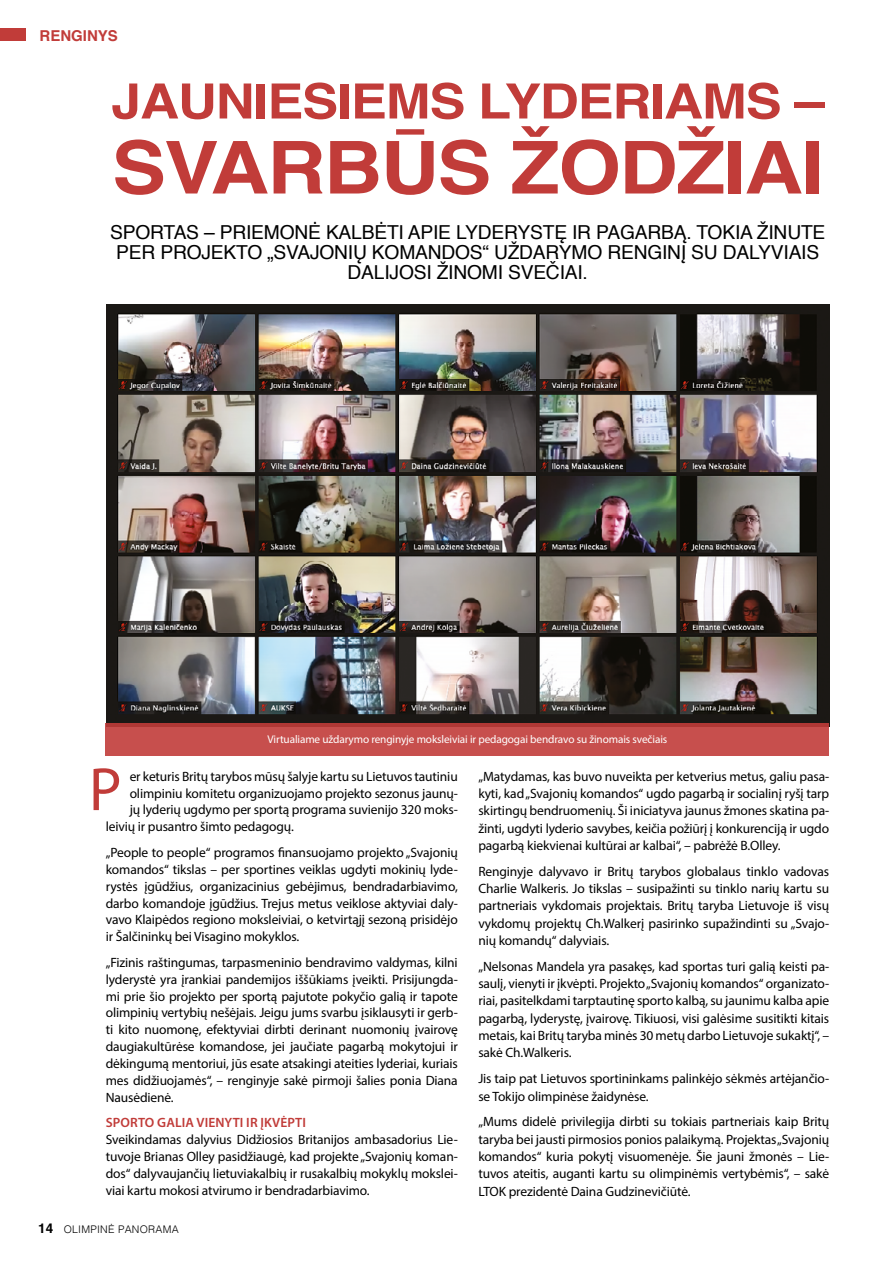
<style>
.page{position:relative;width:893px;height:1263px;background:#fff}
.page>*{position:absolute;margin:0;border:0;box-sizing:border-box;transform-origin:0 0}
.t1{font:700 72.9px "Helvetica";letter-spacing:-.02em;color:#c13c39;scale:1.11 1}
.t2{font:61.5px "Myriad Pro";color:#c13c39}
.t3{font:700 48.6px "Helvetica";letter-spacing:-.02em;color:#c13c39;scale:1.11 1}
.t4{font:19.2px/20.1px "Helvetica";letter-spacing:-.01em;color:#000;text-align:center}
.t5{font:700 15px "Helvetica";color:#c13c39}
.t6{font:13.5px/17.2px "Myriad Pro";letter-spacing:-.01em;color:#000;text-align:justify}
.t7{font:600 13.5px "Myriad Pro";letter-spacing:.01em;color:#c13c39}
.t8{font:11.25px "Myriad Pro";letter-spacing:-.01em;color:#fff}
.t9{font:300 10.5px "Helvetica";letter-spacing:.025em;color:#000}
.s1{font-weight:700;font-size:13.5px}
</style>
<div class="page">
<img style="left:107px;top:304px;width:722px;height:419px">
<div style="left:0;top:28px;width:26px;height:13px;background:#c13c39"></div>
<svg style="left:106px;top:723px;width:723px;height:32px;background:#c44c49"></svg>
<p class="t5" style="left:40px;top:24px;width:80px">RENGINYS</p>
<h3 class="t3" style="left:111px;top:62px;width:644px">JAUNIESIEMS LYDERIAMS –</h3>
<h1 class="t1" style="left:112px;top:109px;width:643px">SVARBŪS ŽODŽIAI</h1>
<h3 class="t4" style="left:110px;top:223px;width:717px">SPORTAS – PRIEMONĖ KALBĖTI APIE LYDERYSTĘ IR PAGARBĄ. TOKIA ŽINUTE<br>PER PROJEKTO „SVAJONIŲ KOMANDOS“ UŽDARYMO RENGINĮ SU DALYVIAIS<br>DALIJOSI ŽINOMI SVEČIAI.</h3>
<p class="t8" style="left:268px;top:733px;width:401px">Virtualiame uždarymo renginyje moksleiviai ir pedagogai bendravo su žinomais svečiais</p>
<h2 class="t2" style="left:89px;top:751px;width:34px">P</h2>
<p class="t6" style="left:130px;top:767px;width:330px">er keturis Britų tarybos mūsų šalyje kartu su Lietuvos tautiniu</p>
<p class="t6" style="left:130px;top:784px;width:330px">olimpiniu komitetu organizuojamo projekto sezonus jaunų-</p>
<p class="t6" style="left:130px;top:801px;width:330px">jų lyderių ugdymo per sportą programa suvienijo 320 moks-</p>
<p class="t6" style="left:106px;top:818px;width:190px">leivių ir pusantro šimto pedagogų.</p>
<p class="t6" style="left:106px;top:843px;width:354px">„People to people“ programos finansuojamo projekto „Svajonių komandos“ tikslas – per sportines veiklas ugdyti mokinių lyde&shy;rystės įgūdžius, organizacinius gebėjimus, bendradarbiavimo, darbo komandoje įgūdžius. Trejus metus veiklose aktyviai daly&shy;vavo Klaipėdos regiono moksleiviai, o ketvirtąjį sezoną prisidėjo ir Šalčininkų bei Visagino mokyklos.</p>
<p class="t6" style="left:106px;top:953px;width:354px">„Fizinis raštingumas, tarpasmeninio bendravimo valdymas, kilni lyderystė yra įrankiai pandemijos iššūkiams įveikti. Prisijungda&shy;mi prie šio projekto per sportą pajutote pokyčio galią ir tapote olimpinių vertybių nešėjais. Jeigu jums svarbu įsiklausyti ir gerb&shy;ti kito nuomonę, efektyviai dirbti derinant nuomonių įvairovę daugiakultūrėse komandose, jei jaučiate pagarbą mokytojui ir dėkingumą mentoriui, jūs esate atsakingi ateities lyderiai, kuriais mes didžiuojamės“, – renginyje sakė pirmoji šalies ponia Diana Nausėdienė.</p>
<p class="t7" style="left:106px;top:1114px;width:202px">SPORTO GALIA VIENYTI IR ĮKVĖPTI</p>
<p class="t6" style="left:106px;top:1131px;width:354px">Sveikindamas dalyvius Didžiosios Britanijos ambasadorius Lie&shy;tuvoje Brianas Olley pasidžiaugė, kad projekte „Svajonių koman&shy;dos“ dalyvaujančių lietuviakalbių ir rusakalbių mokyklų mokslei&shy;viai kartu mokosi atvirumo ir bendradarbiavimo.</p>
<p class="t9" style="left:38px;top:1220px;width:142px"><span class="s1">14</span> OLIMPINĖ PANORAMA</p>
<p class="t6" style="left:478px;top:767px;width:352px">„Matydamas, kas buvo nuveikta per ketverius metus, galiu pasa&shy;kyti, kad „Svajonių komandos“ ugdo pagarbą ir socialinį ryšį tarp skirtingų bendruomenių. Ši iniciatyva jaunus žmones skatina pa&shy;žinti, ugdyti lyderio savybes, keičia požiūrį į konkurenciją ir ugdo pagarbą kiekvienai kultūrai ar kalbai“, – pabrėžė B.Olley.</p>
<p class="t6" style="left:478px;top:862px;width:352px">Renginyje dalyvavo ir Britų tarybos globalaus tinklo vadovas Charlie Walkeris. Jo tikslas – susipažinti su tinklo narių kartu su partneriais vykdomais projektais. Britų taryba Lietuvoje iš visų vykdomų projektų Ch.Walkerį pasirinko supažindinti su „Svajo&shy;nių komandų“ dalyviais.</p>
<p class="t6" style="left:478px;top:957px;width:352px">„Nelsonas Mandela yra pasakęs, kad sportas turi galią keisti pa&shy;saulį, vienyti ir įkvėpti. Projekto „Svajonių komandos“ organizato&shy;riai, pasitelkdami tarptautinę sporto kalbą, su jaunimu kalba apie pagarbą, lyderystę, įvairovę. Tikiuosi, visi galėsime susitikti kitais metais, kai Britų taryba minės 30 metų darbo Lietuvoje sukaktį“, – sakė Ch.Walkeris.</p>
<p class="t6" style="left:478px;top:1070px;width:352px">Jis taip pat Lietuvos sportininkams palinkėjo sėkmės artėjančio&shy;se Tokijo olimpinėse žaidynėse.</p>
<p class="t6" style="left:478px;top:1113px;width:352px">„Mums didelė privilegija dirbti su tokiais partneriais kaip Britų taryba bei jausti pirmosios ponios palaikymą. Projektas „Svajonių komandos“ kuria pokytį visuomenėje. Šie jauni žmonės – Lie&shy;tuvos ateitis, auganti kartu su olimpinėmis vertybėmis“, – sakė LTOK prezidentė Daina Gudzinevičiūtė.</p>
</div>
